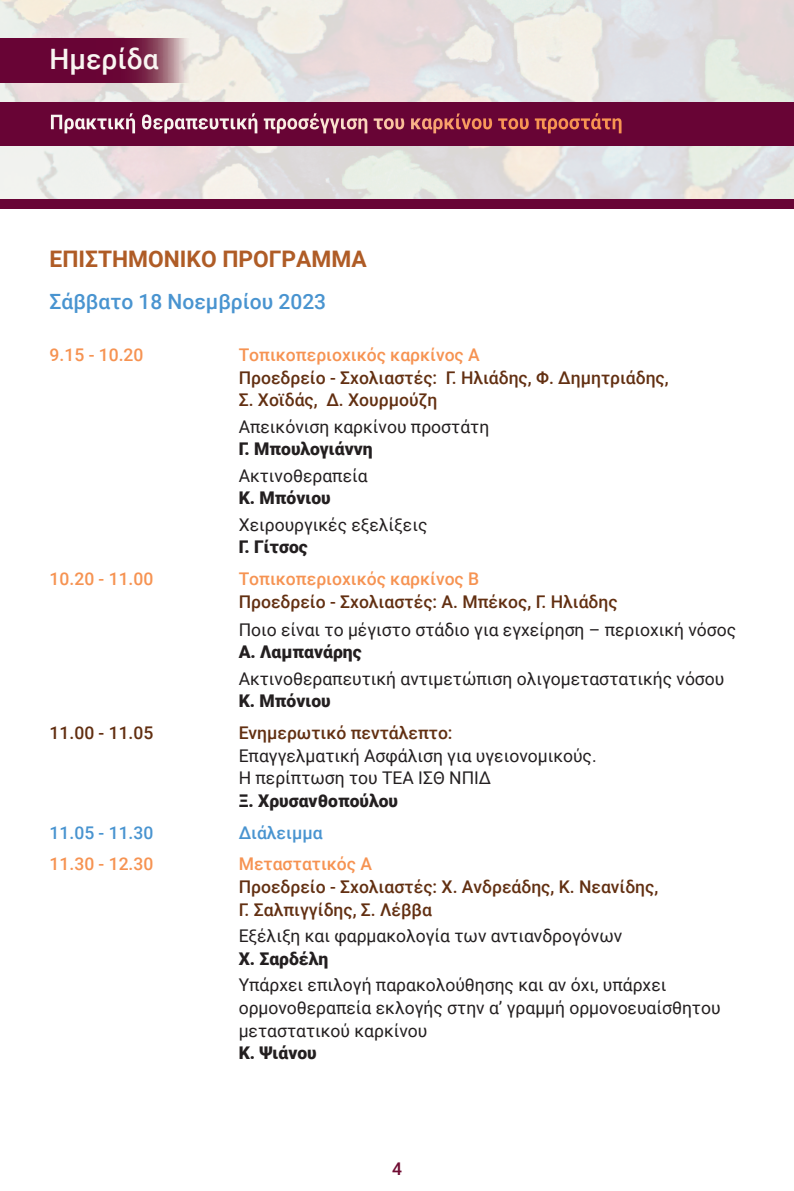
<style>
.page{position:relative;width:794px;height:1191px;background:#fff}
.page>*{position:absolute;margin:0;border:0;box-sizing:border-box;transform-origin:0 0}
.t1{font:500 28.18px "Roboto";color:#f9f5f1}
.t2{font:700 22.75px "Roboto";color:#af5c26}
.t3{font:500 21px "Roboto";color:#4994d0}
.t4{font:17.5px/22.8px "Roboto";color:#231f20}
.t5{font:500 17.5px/22.8px "Roboto";color:#622f11}
.t6{font:500 17.5px "Roboto";color:#f69352}
.t7{font:900 17.5px "Roboto";color:#231f20}
.t8{font:500 17.5px "Roboto";color:#4994d0}
.t9{font:500 17.5px "Roboto";color:#700d33}
</style>
<div class="page">
<img style="left:0;top:0;width:794px;height:199px">
<svg style="left:0;top:38px;width:190px;height:45px;background:#79224a"></svg>
<div style="left:0;top:199px;width:794px;height:9px;background:#680435"></div>
<div style="left:0;top:102px;width:794px;height:44px;background:#680435"></div>
<svg style="left:51px;top:113px;width:570px;height:20px"></svg>
<h1 class="t1" style="left:50px;top:39px;width:110px">Ημερίδα</h1>
<h2 class="t2" style="left:50px;top:243px;width:319px">ΕΠΙΣΤΗΜΟΝΙΚΟ ΠΡΟΓΡΑΜΜΑ</h2>
<p class="t3" style="left:50px;top:286px;width:278px">Σάββατο 18 Νοεμβρίου 2023</p>
<p class="t6" style="left:50px;top:342px;width:95px">9.15 - 10.20</p>
<p class="t6" style="left:239px;top:342px;width:243px">Τοπικοπεριοχικός καρκίνος Α</p>
<p class="t5" style="left:239px;top:365px;width:431px">Προεδρείο - Σχολιαστές: Γ. Ηλιάδης, Φ. Δημητριάδης,<br>Σ. Χοϊδάς, Δ. Χουρμούζη</p>
<p class="t4" style="left:239px;top:414px;width:252px">Απεικόνιση καρκίνου προστάτη</p>
<p class="t7" style="left:239px;top:437px;width:136px">Γ. Μπουλογιάννη</p>
<p class="t4" style="left:239px;top:463px;width:130px">Ακτινοθεραπεία</p>
<p class="t7" style="left:239px;top:486px;width:94px">Κ. Μπόνιου</p>
<p class="t4" style="left:239px;top:512px;width:190px">Χειρουργικές εξελίξεις</p>
<p class="t7" style="left:239px;top:535px;width:70px">Γ. Γίτσος</p>
<p class="t6" style="left:50px;top:566px;width:105px">10.20 - 11.00</p>
<p class="t6" style="left:239px;top:566px;width:242px">Τοπικοπεριοχικός καρκίνος Β</p>
<p class="t5" style="left:239px;top:589px;width:380px">Προεδρείο - Σχολιαστές: Α. Μπέκος, Γ. Ηλιάδης</p>
<p class="t4" style="left:239px;top:617px;width:499px">Ποιο είναι το μέγιστο στάδιο για εγχείρηση – περιοχική νόσος</p>
<p class="t7" style="left:239px;top:640px;width:124px">Α. Λαμπανάρης</p>
<p class="t4" style="left:239px;top:666px;width:487px">Ακτινοθεραπευτική αντιμετώπιση ολιγομεταστατικής νόσου</p>
<p class="t7" style="left:239px;top:689px;width:94px">Κ. Μπόνιου</p>
<p class="t5" style="left:50px;top:720px;width:105px">11.00 - 11.05</p>
<p class="t5" style="left:239px;top:720px;width:215px">Ενημερωτικό πεντάλεπτο:</p>
<p class="t4" style="left:239px;top:743px;width:359px">Επαγγελματική Ασφάλιση για υγειονομικούς.<br>Η περίπτωση του ΤΕΑ ΙΣΘ ΝΠΙΔ</p>
<p class="t7" style="left:239px;top:788px;width:161px">Ξ. Χρυσανθοπούλου</p>
<p class="t8" style="left:50px;top:820px;width:105px">11.05 - 11.30</p>
<p class="t8" style="left:239px;top:820px;width:85px">Διάλειμμα</p>
<p class="t6" style="left:50px;top:851px;width:105px">11.30 - 12.30</p>
<p class="t6" style="left:239px;top:851px;width:135px">Μεταστατικός Α</p>
<p class="t5" style="left:239px;top:874px;width:421px">Προεδρείο - Σχολιαστές: Χ. Ανδρεάδης, Κ. Νεανίδης,<br>Γ. Σαλπιγγίδης, Σ. Λέββα</p>
<p class="t4" style="left:239px;top:923px;width:385px">Εξέλιξη και φαρμακολογία των αντιανδρογόνων</p>
<p class="t7" style="left:239px;top:946px;width:91px">Χ. Σαρδέλη</p>
<p class="t4" style="left:239px;top:972px;width:483px">Υπάρχει επιλογή παρακολούθησης και αν όχι, υπάρχει ορμονοθεραπεία εκλογής στην α’ γραμμή ορμονοευαίσθητου μεταστατικού καρκίνου</p>
<p class="t7" style="left:239px;top:1040px;width:80px">Κ. Ψιάνου</p>
<p class="t9" style="left:392px;top:1156px;width:11px">4</p>
</div>
